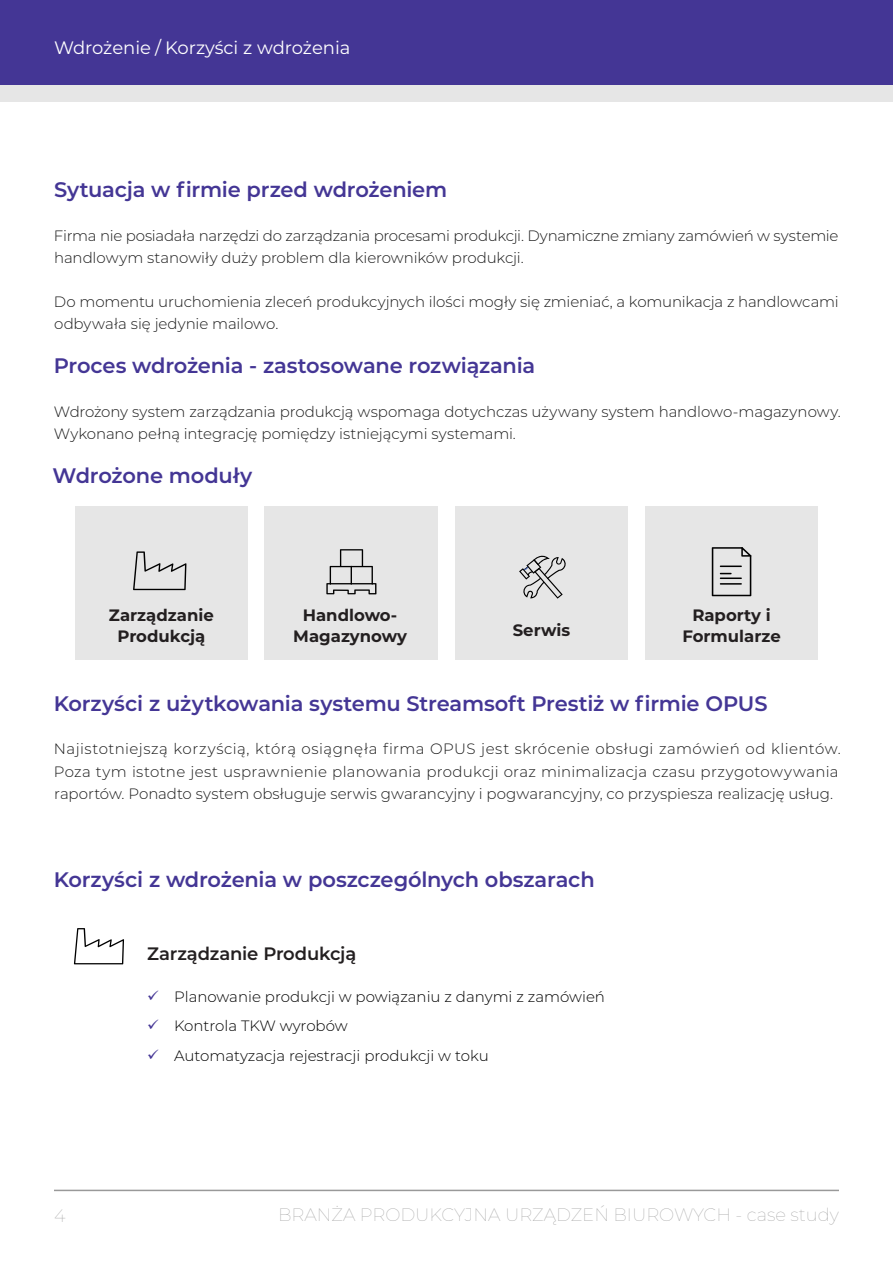
<style>
.page{position:relative;width:893px;height:1263px;background:#fff}
.page>*{position:absolute;margin:0;border:0;box-sizing:border-box;transform-origin:0 0}
.szanowny{font:600 21px "Montserrat";letter-spacing:-.01em;color:#443695}
.t1{font:100 18px "Montserrat";color:#999}
.górna_stopka{font:18px "Montserrat";color:#fff}
.szanowny-2{font:600 18px "Montserrat";letter-spacing:-.015em;color:#231f20}
.boksy{font:700 16.5px/21px "Montserrat";color:#231f20;text-align:center}
.szanowny-3{font:300 15px/22.5px "Montserrat";letter-spacing:-.005em;color:#1a1a1a}
.szanowny-4{font:300 15px/22.5px "Montserrat";letter-spacing:.02em;color:#1a1a1a}
.t2{font:300 15px "Montserrat";color:#000}
</style>
<div class="page">
<div style="left:0;top:84px;width:893px;height:17px;background:#e6e6e6"></div>
<div style="left:0;top:0;width:893px;height:84px;background:#443695"></div>
<hr style="left:54px;top:1190px;width:785px;height:1px;background:#999">
<div style="left:75px;top:506px;width:173px;height:153px;background:#e6e6e6"></div>
<div style="left:264px;top:506px;width:174px;height:153px;background:#e6e6e6"></div>
<div style="left:455px;top:506px;width:173px;height:153px;background:#e6e6e6"></div>
<div style="left:645px;top:506px;width:173px;height:153px;background:#e6e6e6"></div>
<svg style="left:326px;top:549px;width:50px;height:45px"></svg>
<svg style="left:133px;top:551px;width:53px;height:39px"></svg>
<svg style="left:519px;top:555px;width:47px;height:44px"></svg>
<svg style="left:712px;top:547px;width:39px;height:49px"></svg>
<hr style="left:720px;top:583px;width:22px;height:2px;background:#000">
<hr style="left:720px;top:577px;width:22px;height:2px;background:#000">
<svg style="left:74px;top:928px;width:50px;height:36px"></svg>
<p class="górna_stopka" style="left:54px;top:35px;width:298px">Wdrożenie / Korzyści z wdrożenia</p>
<p class="szanowny" style="left:54px;top:174px;width:395px">Sytuacja w firmie przed wdrożeniem</p>
<p class="szanowny-3" style="left:54px;top:223px;width:786px">Firma nie posiadała narzędzi do zarządzania procesami produkcji. Dynamiczne zmiany zamówień w systemie handlowym stanowiły duży problem dla kierowników produkcji.</p>
<p class="szanowny-3" style="left:54px;top:290px;width:786px">Do momentu uruchomienia zleceń produkcyjnych ilości mogły się zmieniać, a komunikacja z handlowcami odbywała się jedynie mailowo.</p>
<p class="szanowny" style="left:54px;top:351px;width:483px">Proces wdrożenia - zastosowane rozwiązania</p>
<p class="szanowny-3" style="left:54px;top:400px;width:789px">Wdrożony system zarządzania produkcją wspomaga dotychczas używany system handlowo-magazynowy.<br>Wykonano pełną integrację pomiędzy istniejącymi systemami.</p>
<p class="szanowny" style="left:53px;top:461px;width:201px">Wdrożone moduły</p>
<p class="boksy" style="left:109px;top:604px;width:106px">Zarządzanie<br>Produkcją</p>
<p class="boksy" style="left:293px;top:604px;width:115px">Handlowo-<br>Magazynowy</p>
<p class="boksy" style="left:513px;top:618px;width:59px">Serwis</p>
<p class="boksy" style="left:682px;top:604px;width:100px">Raporty i<br>Formularze</p>
<p class="szanowny" style="left:54px;top:688px;width:715px">Korzyści z użytkowania systemu Streamsoft Prestiż w firmie OPUS</p>
<p class="szanowny-4" style="left:54px;top:737px;width:788px">Najistotniejszą korzyścią, którą osiągnęła firma OPUS jest skrócenie obsługi zamówień od klientów.<br>Poza tym istotne jest usprawnienie planowania produkcji oraz minimalizacja czasu przygotowywania raportów. Ponadto system obsługuje serwis gwarancyjny i pogwarancyjny, co przyspiesza realizację usług.</p>
<p class="szanowny" style="left:54px;top:864px;width:542px">Korzyści z wdrożenia w poszczególnych obszarach</p>
<p class="szanowny-2" style="left:147px;top:940px;width:211px">Zarządzanie Produkcją</p>
<p class="t2" style="left:174px;top:986px;width:432px">Planowanie produkcji w powiązaniu z danymi z zamówień</p>
<p class="t2" style="left:174px;top:1016px;width:175px">Kontrola TKW wyrobów</p>
<p class="t2" style="left:174px;top:1045px;width:316px">Automatyzacja rejestracji produkcji w toku</p>
<p class="t1" style="left:54px;top:1203px;width:13px">4</p>
<p class="t1" style="left:278px;top:1203px;width:562px">BRANŻA PRODUKCYJNA URZĄDZEŃ BIUROWYCH - case study</p>
</div>
